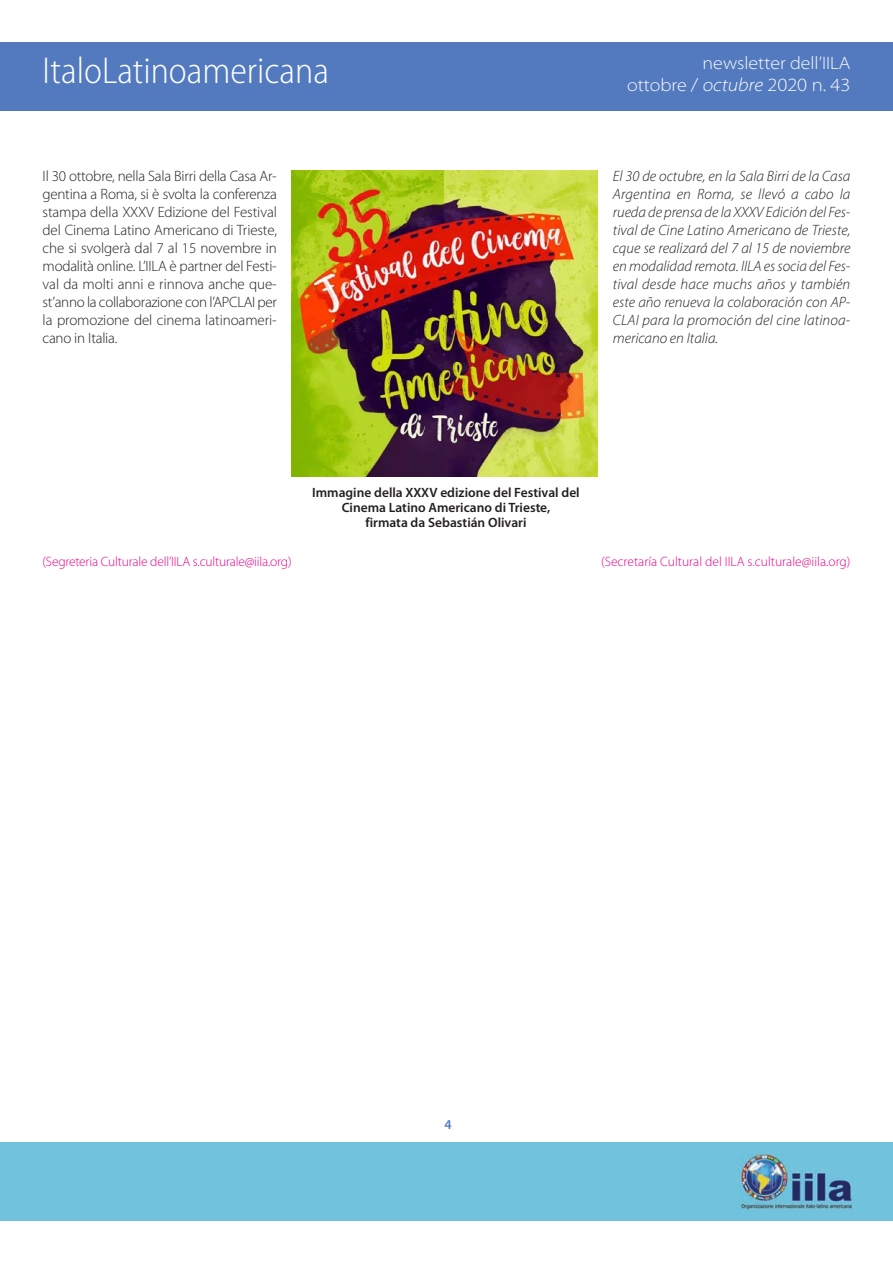
<style>
.page{position:relative;width:893px;height:1263px;background:#fff}
.page>*{position:absolute;margin:0;border:0;box-sizing:border-box;transform-origin:0 0}
.t1{font:300 semi-condensed 37.5px "Myriad Pro";color:#fff}
.t2{font:300 semi-expanded 18.75px "Myriad Pro";color:#fff}
.t3{font:300 semi-expanded 18px "Myriad Pro";color:#fff}
.t4{font:300 15px/18px "Myriad Pro";letter-spacing:-.005em;color:#231f20;text-align:justify}
.t5{font:italic 300 15px/18px "Myriad Pro";letter-spacing:.01em;color:#231f20;text-align:justify}
.t6{font:300 13.5px "Myriad Pro";letter-spacing:-.01em;color:#ed028c}
.t7{font:600 13.5px/15px "Myriad Pro";color:#231f20;text-align:center}
.t8{font:600 13.5px "Myriad Pro";color:#537abe}
.s1{font-size:18px}
.s2{font-style:italic}
</style>
<div class="page">
<div style="left:0;top:43px;width:893px;height:68px;background:#537abe"></div>
<div style="left:0;top:1142px;width:893px;height:78px;background:#71c3dd"></div>
<img style="left:738px;top:1155px;width:115px;height:54px">
<img style="left:291px;top:170px;width:307px;height:306px">
<h1 class="t1" style="left:43px;top:57px;width:288px">ItaloLatinoamericana</h1>
<p class="t3" style="left:703px;top:56px;width:149px">newsletter dell’IILA</p>
<p class="t2" style="left:627px;top:78px;width:225px"><span class="s1">ottobre</span> / <span class="s2">octubre</span> 2020 n. 43</p>
<p class="t4" style="left:43px;top:168px;width:236px">Il 30 ottobre, nella Sala Birri della Casa Ar&shy;gentina a Roma, si è svolta la conferenza stampa della XXXV Edizione del Festival del Cinema Latino Americano di Trieste, che si svolgerà dal 7 al 15 novembre in modalità online. L’IILA è partner del Festi&shy;val da molti anni e rinnova anche que&shy;st’anno la collaborazione con l’APCLAI per la promozione del cinema latinoameri&shy;cano in Italia.</p>
<p class="t5" style="left:613px;top:168px;width:239px">El 30 de octubre, en la Sala Birri de la Casa Argentina en Roma, se llevó a cabo la rueda de prensa de la XXXV Edición del Fes&shy;tival de Cine Latino Americano de Trieste, cque se realizará del 7 al 15 de noviembre en modalidad remota. IILA es socia del Fes&shy;tival desde hace muchs años y también este año renueva la colaboración con AP-CLAI para la promoción del cine latinoa&shy;mericano en Italia.</p>
<p class="t6" style="left:43px;top:556px;width:251px">(Segreteria Culturale dell’IILA s.culturale@iila.org)</p>
<p class="t7" style="left:312px;top:486px;width:269px">Immagine della XXXV edizione del Festival del<br>Cinema Latino Americano di Trieste,<br>firmata da Sebastián Olivari</p>
<p class="t6" style="left:601px;top:556px;width:251px">(Secretaría Cultural del IILA s.culturale@iila.org)</p>
<p class="t8" style="left:444px;top:1120px;width:9px">4</p>
</div>
